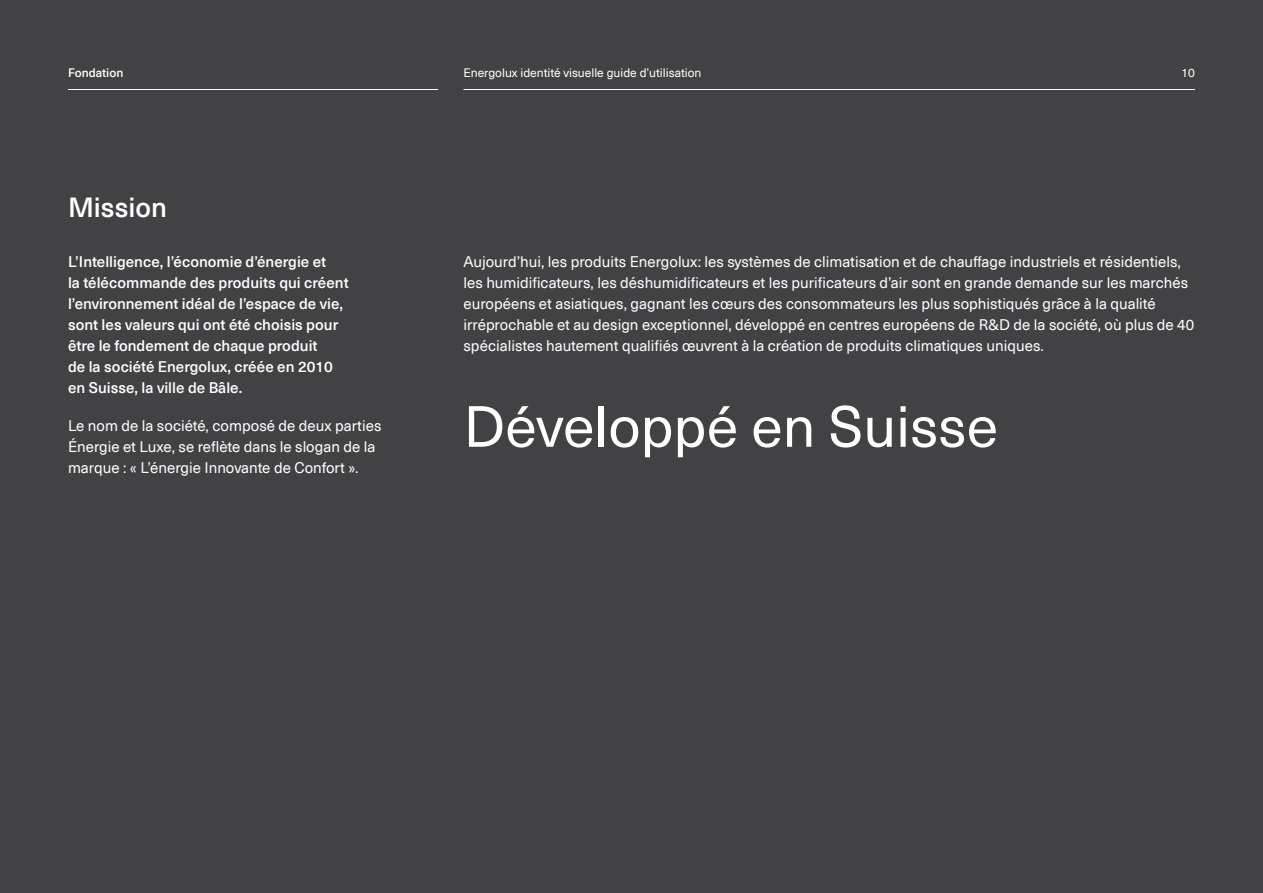
<style>
.page{position:relative;width:1263px;height:893px;background:#424244}
.page>*{position:absolute;margin:0;border:0;box-sizing:border-box;transform-origin:0 0}
.t1{font:57px "Neue Haas Unica Pan Euro";color:#fff}
.t2{font:500 27px "Neue Haas Unica Pan Euro";color:#fff}
.t3{font:15px/21px "Neue Haas Unica Pan Euro";color:#fff}
.t4{font:500 15px/21px "Neue Haas Unica Pan Euro";color:#fff}
.t5{font:12px "Neue Haas Unica Pan Euro";color:#fff}
.t6{font:500 12px "Neue Haas Unica Pan Euro";color:#fff}
</style>
<div class="page">
<hr style="left:68px;top:89px;width:370px;height:1px;background:#fff">
<hr style="left:463px;top:89px;width:732px;height:1px;background:#fff">
<p class="t6" style="left:68px;top:64px;width:57px">Fondation</p>
<p class="t5" style="left:463px;top:64px;width:239px">Energolux identité visuelle guide d’utilisation</p>
<h2 class="t2" style="left:68px;top:187px;width:100px">Mission</h2>
<p class="t5" style="left:1181px;top:64px;width:15px">10</p>
<p class="t4" style="left:68px;top:250px;width:282px">L’Intelligence, l’économie d’énergie et<br>la télécommande des produits qui créent l’environnement idéal de l’espace de vie, sont les valeurs qui ont été choisis pour être le fondement de chaque produit<br>de la société Energolux, créée en 2010 en Suisse, la ville de Bâle.</p>
<p class="t3" style="left:68px;top:414px;width:315px">Le nom de la société, composé de deux parties<br>Énergie et Luxe, se reflète dans le slogan de la marque : « L’énergie Innovante de Confort ».</p>
<p class="t3" style="left:463px;top:250px;width:732px">Aujourd’hui, les produits Energolux: les systèmes de climatisation et de chauffage industriels et résidentiels, les humidificateurs, les déshumidificateurs et les purificateurs d’air sont en grande demande sur les marchés européens et asiatiques, gagnant les cœurs des consommateurs les plus sophistiqués grâce à la qualité irréprochable et au design exceptionnel, développé en centres européens de R&amp;D de la société, où plus de 40 spécialistes hautement qualifiés œuvrent à la création de produits climatiques uniques.</p>
<h1 class="t1" style="left:463px;top:384px;width:536px">Développé en Suisse</h1>
</div>
